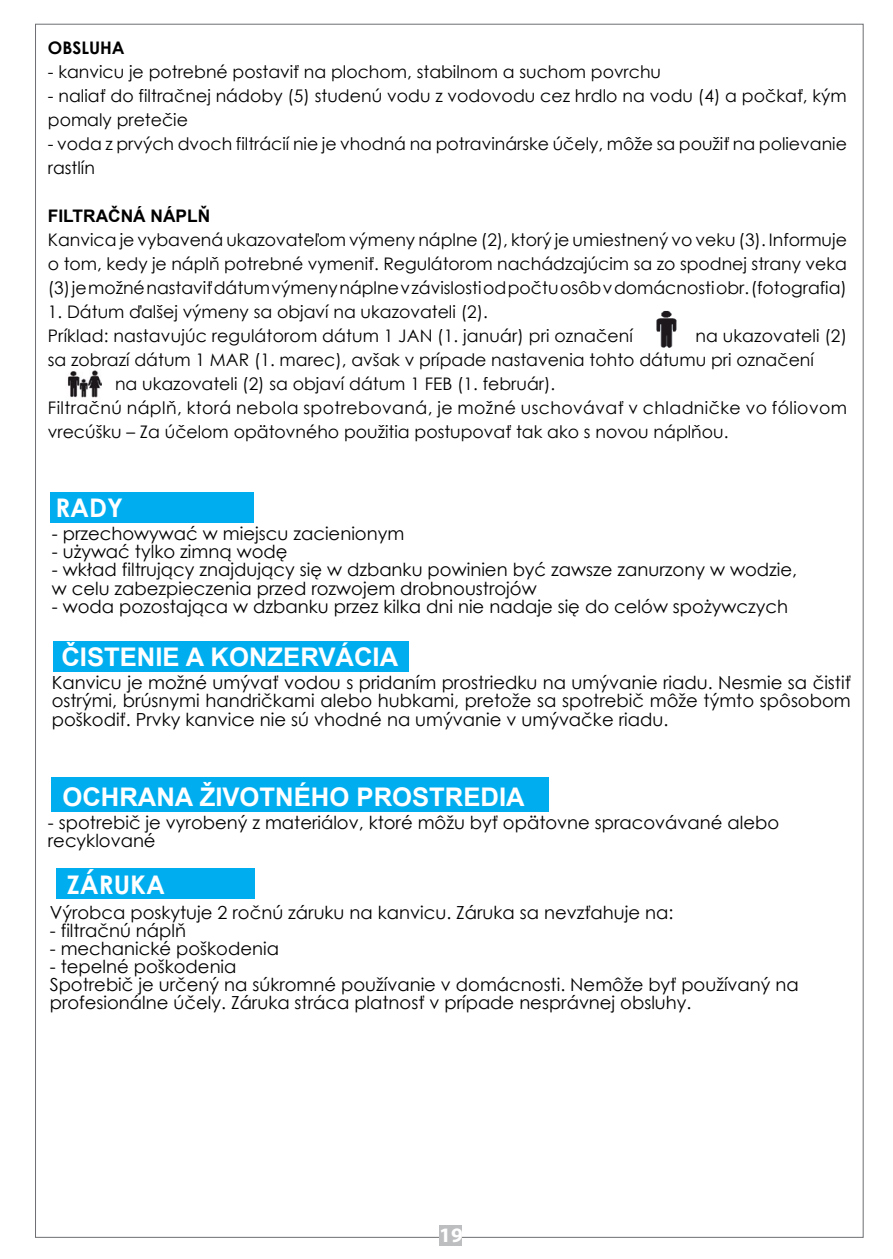
<style>
.page{position:relative;width:893px;height:1259px;background:#fff}
.page>*{position:absolute;margin:0;border:0;box-sizing:border-box;transform-origin:0 0}
.t1{font:700 25.8px "Arial";color:#fff}
.t2{font:700 25.8px "Century Gothic";color:#fff}
.t3{font:700 20.7px "Myriad Pro";color:#fff;scale:1.04 1}
.t4{font:18px/18px "Century Gothic";color:#000}
.t5{font:17.4px/24px "Century Gothic";color:#000}
.t6{font:17.4px "Century Gothic";letter-spacing:.025em;color:#000}
.t7{font:700 17.4px "Arial";color:#000}
.t8{font:700 17.4px "Century Gothic";color:#000}
</style>
<div class="page">
<img style="left:67px;top:370px;width:34px;height:28px">
<div style="left:53px;top:641px;width:356px;height:31px;background:#00aeef"></div>
<div style="left:50px;top:492px;width:204px;height:31px;background:#00aeef"></div>
<div style="left:56px;top:868px;width:198px;height:30px;background:#00aeef"></div>
<div style="left:52px;top:777px;width:497px;height:34px;background:#00aeef"></div>
<div style="left:440px;top:1225px;width:22px;height:20px;background:#bcbec0"></div>
<img style="left:656px;top:310px;width:21px;height:38px">
<p class="t8" style="left:48px;top:37px;width:78px">OBSLUHA</p>
<p class="t5" style="left:48px;top:60px;width:615px">- kanvicu je potrebné postaviť na plochom, stabilnom a suchom povrchu</p>
<p class="t5" style="left:48px;top:84px;width:800px">- naliať do filtračnej nádoby (5) studenú vodu z vodovodu cez hrdlo na vodu (4) a počkať, kým pomaly pretečie</p>
<p class="t5" style="left:48px;top:132px;width:800px">- voda z prvých dvoch filtrácií nie je vhodná na potravinárske účely, môže sa použiť na polievanie rastlín</p>
<p class="t7" style="left:48px;top:204px;width:164px">FILTRAČNÁ NÁPLŇ</p>
<p class="t5" style="left:48px;top:228px;width:801px;text-align:justify">Kanvica je vybavená ukazovateľom výmeny náplne (2), ktorý je umiestnený vo veku (3). Informuje o tom, kedy je náplň potrebné vymeniť. Regulátorom nachádzajúcim sa zo spodnej strany veka (3) je možné nastaviť dátum výmeny náplne v závislosti od počtu osôb v domácnosti obr. (fotografia)</p>
<p class="t5" style="left:48px;top:300px;width:587px">1. Dátum ďalšej výmeny sa objaví na ukazovateli (2).<br>Príklad: nastavujúc regulátorom dátum 1 JAN (1. január) pri označení</p>
<p class="t5" style="left:695px;top:324px;width:153px">na ukazovateli (2)</p>
<p class="t5" style="left:48px;top:348px;width:768px">sa zobrazí dátum 1 MAR (1. marec), avšak v prípade nastavenia tohto dátumu pri označení</p>
<p class="t5" style="left:115px;top:372px;width:442px">na ukazovateli (2) sa objaví dátum 1 FEB (1. február).</p>
<p class="t6" style="left:48px;top:396px;width:801px">Filtračnú náplň, ktorá nebola spotrebovaná, je možné uschovávať v chladničke vo fóliovom</p>
<p class="t5" style="left:48px;top:420px;width:682px">vrecúšku – Za účelom opätovného použitia postupovať tak ako s novou náplňou.</p>
<h1 class="t2" style="left:55px;top:491px;width:69px">RADY</h1>
<p class="t4" style="left:52px;top:524px;width:354px">- przechowywać w miejscu zacienionym</p>
<p class="t4" style="left:52px;top:542px;width:237px">- używać tylko zimną wodę</p>
<p class="t4" style="left:52px;top:561px;width:747px">- wkład filtrujący znajdujący się w dzbanku powinien być zawsze zanurzony w wodzie, w celu zabezpieczenia przed rozwojem drobnoustrojów</p>
<p class="t4" style="left:52px;top:597px;width:738px">- woda pozostająca w dzbanku przez kilka dni nie nadaje się do celów spożywczych</p>
<h1 class="t1" style="left:61px;top:640px;width:338px">ČISTENIE A KONZERVÁCIA</h1>
<p class="t4" style="left:52px;top:673px;width:801px;text-align:justify">Kanvicu je možné umývať vodou s pridaním prostriedku na umývanie riadu. Nesmie sa čistiť ostrými, brúsnymi handričkami alebo hubkami, pretože sa spotrebič môže týmto spôsobom poškodiť. Prvky kanvice nie sú vhodné na umývanie v umývačke riadu.</p>
<h1 class="t1" style="left:62px;top:779px;width:464px">OCHRANA ŽIVOTNÉHO PROSTREDIA</h1>
<p class="t4" style="left:48px;top:813px;width:733px">- spotrebič je vyrobený z materiálov, ktoré môžu byť opätovne spracovávané alebo recyklované</p>
<h1 class="t2" style="left:67px;top:868px;width:100px">ZÁRUKA</h1>
<p class="t4" style="left:50px;top:903px;width:625px">Výrobca poskytuje 2 ročnú záruku na kanvicu. Záruka sa nevzťahuje na:</p>
<p class="t4" style="left:50px;top:921px;width:138px">- filtračnú náplň</p>
<p class="t4" style="left:50px;top:939px;width:231px">- mechanické poškodenia</p>
<p class="t4" style="left:50px;top:957px;width:750px">- tepelné poškodenia<br>Spotrebič je určený na súkromné používanie v domácnosti. Nemôže byť používaný na profesionálne účely. Záruka stráca platnosť v prípade nesprávnej obsluhy.</p>
<p class="t3" style="left:439px;top:1221px;width:24px">19</p>
</div>
